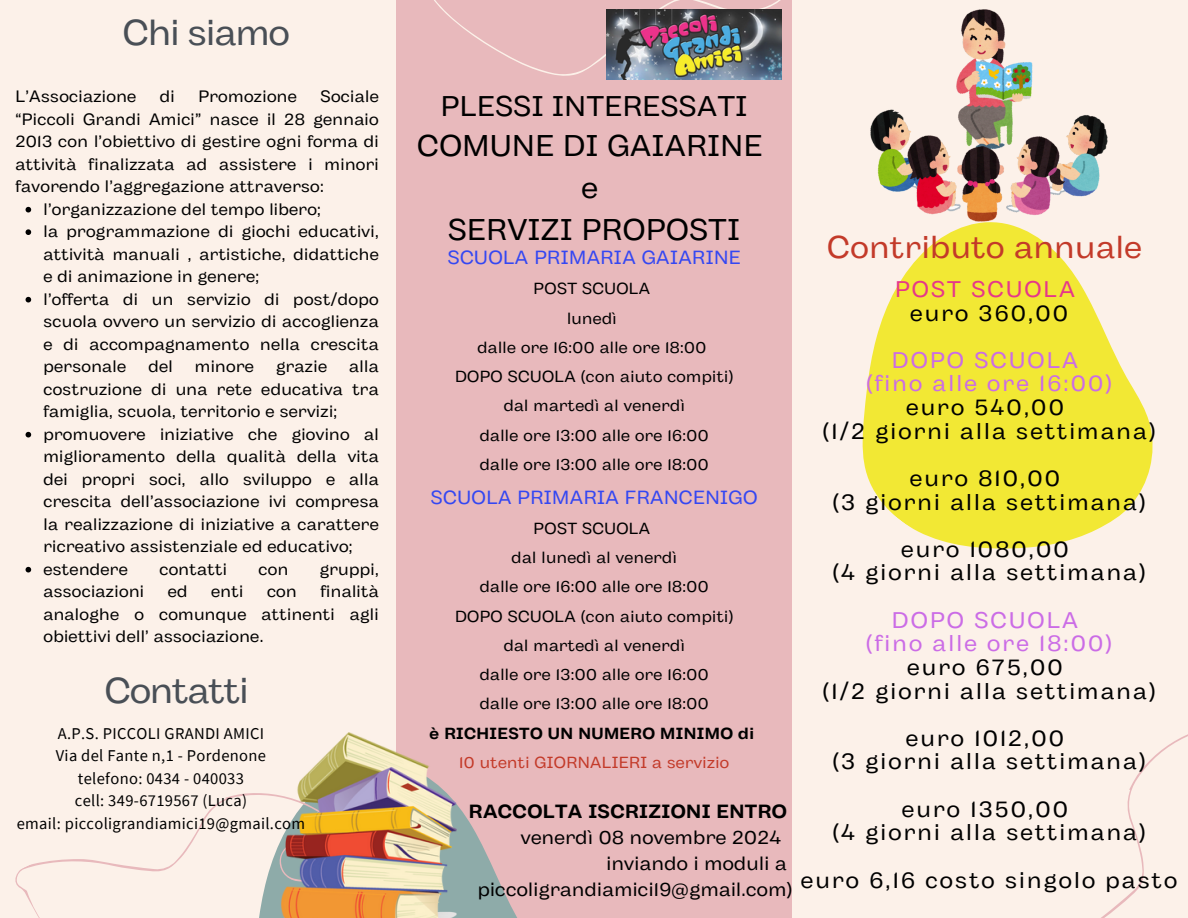
<style>
.page{position:relative;width:1188px;height:918px;background:#fcf1e9}
.page>*{position:absolute;margin:0;border:0;box-sizing:border-box;transform-origin:0 0}
.t1{font:36px "Body Grotesque Fit";letter-spacing:-.02em;color:#494f56}
.t2{font:31.5px "Body Grotesque Fit";letter-spacing:.02em;color:#c33a29}
.t3{font:30px/41.7px "Body Grotesque Fit";letter-spacing:.02em;color:#000;text-align:center}
.t4{font:28.5px "Body Grotesque Fit";letter-spacing:.02em;color:#000}
.t5{font:22.65px/23.7px "Body Grotesque Fit";letter-spacing:.095em;color:#000;text-align:center}
.t6{font:22.65px/23.7px "Body Grotesque Fit";letter-spacing:.095em;color:#e63789;text-align:center}
.t7{font:19.05px "Body Grotesque Fit";letter-spacing:.02em;color:#000}
.t8{font:19.05px "Body Grotesque Fit";letter-spacing:.025em;color:#3447f2}
.t9{font:700 19.05px "Body Grotesque Fit";letter-spacing:.02em;color:#000}
.t10{font:16.5px/22.5px "Body Grotesque Fit";letter-spacing:.02em;color:#000;text-align:justify}
.t11{font:16.5px "Source Sans Pro";letter-spacing:.02em;color:#000}
.t12{font:16.05px "Body Grotesque Fit";letter-spacing:.025em;color:#000}
.t13{font:16.05px "Body Grotesque Fit";letter-spacing:.025em;color:#c33a29}
.t14{font:700 16.05px "Body Grotesque Fit";letter-spacing:.025em;color:#000}
.s1{color:#000}
.s2{color:#cb6ce6}
</style>
<div class="page">
<div style="left:396px;top:0;width:396px;height:918px;background:#e8b9bc"></div>
<svg style="left:862px;top:221px;width:291px;height:328px;fill:#f2e834"></svg>
<svg style="left:456px;top:803px;width:61px;height:115px;fill:#8eaba9"></svg>
<svg style="left:434px;top:0;width:348px;height:80px"></svg>
<svg style="left:15px;top:793px;width:267px;height:125px"></svg>
<svg style="left:1101px;top:734px;width:87px;height:184px"></svg>
<img style="left:607px;top:10px;width:174px;height:70px">
<img style="left:871px;top:10px;width:236px;height:211px">
<img style="left:282px;top:732px;width:174px;height:186px">
<svg style="left:26px;top:207px;width:5px;height:5px"></svg>
<svg style="left:26px;top:229px;width:5px;height:6px"></svg>
<svg style="left:26px;top:297px;width:5px;height:5px"></svg>
<svg style="left:26px;top:432px;width:5px;height:5px"></svg>
<svg style="left:26px;top:567px;width:5px;height:5px"></svg>
<p class="t1" style="left:123px;top:11px;width:169px">Chi siamo</p>
<p class="t10" style="left:15px;top:87px;width:365px;text-indent:305px">Sociale “Piccoli Grandi Amici” nasce il 28 gennaio 2013 con l’obiettivo di gestire ogni forma di attività finalizzata ad assistere i minori favorendo l’aggregazione attraverso:</p>
<p class="t10" style="left:43px;top:199px;width:279px">l’organizzazione del tempo libero;</p>
<p class="t10" style="left:43px;top:222px;width:337px">la programmazione di giochi educativi, attività manuali , artistiche, didattiche e di animazione in genere;</p>
<p class="t10" style="left:43px;top:289px;width:337px">l’offerta di un servizio di post/dopo scuola ovvero un servizio di accoglienza e di accompagnamento nella crescita personale</p>
<p class="t10" style="left:15px;top:87px;width:122px">L’Associazione</p>
<p class="t10" style="left:160px;top:87px;width:16px">di</p>
<p class="t10" style="left:198px;top:87px;width:100px">Promozione</p>
<p class="t10" style="left:43px;top:357px;width:337px;text-indent:306px">alla costruzione di una rete educativa tra famiglia, scuola, territorio e servizi;</p>
<p class="t10" style="left:43px;top:424px;width:337px">promuovere iniziative che giovino al miglioramento della qualità della vita dei propri soci, allo sviluppo e alla crescita dell’associazione ivi compresa la realizzazione di iniziative a carattere ricreativo assistenziale ed educativo;</p>
<p class="t10" style="left:43px;top:559px;width:86px">estendere</p>
<p class="t10" style="left:159px;top:559px;width:69px">contatti</p>
<p class="t10" style="left:258px;top:559px;width:31px">con</p>
<p class="t10" style="left:320px;top:559px;width:60px">gruppi,</p>
<p class="t10" style="left:43px;top:582px;width:102px">associazioni</p>
<p class="t10" style="left:168px;top:582px;width:21px">ed</p>
<p class="t10" style="left:211px;top:582px;width:34px">enti</p>
<p class="t10" style="left:267px;top:582px;width:31px">con</p>
<p class="t10" style="left:148px;top:357px;width:26px">del</p>
<p class="t10" style="left:195px;top:357px;width:61px">minore</p>
<p class="t10" style="left:276px;top:357px;width:53px">grazie</p>
<p class="t10" style="left:43px;top:582px;width:337px;text-indent:277px">finalità analoghe o comunque attinenti agli obiettivi dell’ associazione.</p>
<p class="t1" style="left:105px;top:669px;width:145px">Contatti</p>
<p class="t11" style="left:58px;top:722px;width:208px">A.P.S. PICCOLI GRANDI AMICI</p>
<p class="t11" style="left:56px;top:745px;width:212px">Via del Fante n,1 - Pordenone</p>
<p class="t11" style="left:78px;top:767px;width:168px">telefono: 0434 - 040033</p>
<p class="t11" style="left:75px;top:790px;width:174px">cell: 349-6719567 (Luca)</p>
<p class="t11" style="left:17px;top:812px;width:290px">email: piccoligrandiamici19@gmail.com</p>
<p class="t4" style="left:441px;top:90px;width:308px">PLESSI INTERESSATI</p>
<p class="t3" style="left:417px;top:128px;width:347px">COMUNE DI GAIARINE e<br>SERVIZI PROPOSTI</p>
<p class="t8" style="left:448px;top:246px;width:294px">SCUOLA PRIMARIA GAIARINE</p>
<p class="t12" style="left:534px;top:279px;width:118px">POST SCUOLA</p>
<p class="t12" style="left:567px;top:309px;width:51px">lunedì</p>
<p class="t12" style="left:477px;top:338px;width:230px">dalle ore 16:00 alle ore 18:00</p>
<p class="t12" style="left:455px;top:367px;width:280px">DOPO SCUOLA (con aiuto compiti)</p>
<h2 class="t12" style="left:504px;top:396px;width:183px">dal martedì al venerdì</h2>
<h3 class="t12" style="left:480px;top:426px;width:230px">dalle ore 13:00 alle ore 16:00</h3>
<h3 class="t12" style="left:480px;top:455px;width:230px">dalle ore 13:00 alle ore 18:00</h3>
<h3 class="t8" style="left:431px;top:486px;width:328px">SCUOLA PRIMARIA FRANCENIGO</h3>
<h3 class="t12" style="left:534px;top:519px;width:118px">POST SCUOLA</h3>
<h3 class="t12" style="left:512px;top:548px;width:167px">dal lunedì al venerdì</h3>
<h3 class="t12" style="left:480px;top:578px;width:230px">dalle ore 16:00 alle ore 18:00</h3>
<h3 class="t12" style="left:455px;top:607px;width:280px">DOPO SCUOLA (con aiuto compiti)</h3>
<h3 class="t12" style="left:504px;top:636px;width:183px">dal martedì al venerdì</h3>
<p class="t12" style="left:480px;top:665px;width:230px">dalle ore 13:00 alle ore 16:00</p>
<h1 class="t12" style="left:480px;top:695px;width:230px">dalle ore 13:00 alle ore 18:00</h1>
<p class="t14" style="left:430px;top:724px;width:326px">è RICHIESTO UN NUMERO MINIMO di</p>
<p class="t13" style="left:459px;top:753px;width:272px">10 utenti GIORNALIERI a servizio</p>
<p class="t9" style="left:469px;top:801px;width:319px">RACCOLTA ISCRIZIONI ENTRO</p>
<p class="t7" style="left:521px;top:827px;width:262px">venerdì 08 novembre 2024</p>
<p class="t7" style="left:606px;top:853px;width:182px">inviando i moduli a</p>
<p class="t7" style="left:478px;top:878px;width:316px">piccoligrandiamici19@gmail.com)</p>
<p class="t2" style="left:827px;top:229px;width:316px">Contributo annuale</p>
<p class="t6" style="left:895px;top:279px;width:181px">POST SCUOLA <span class="s1">euro 360,00</span></p>
<p class="t5" style="left:823px;top:350px;width:335px"><span class="s2">DOPO SCUOLA<br>(fino alle ore 16:00)<br></span>euro 540,00<br>(1/2 giorni alla settimana)</p>
<p class="t5" style="left:832px;top:468px;width:315px">euro 810,00<br>(3 giorni alla settimana)</p>
<p class="t5" style="left:832px;top:539px;width:315px">euro 1080,00<br>(4 giorni alla settimana)</p>
<h4 class="t5" style="left:823px;top:610px;width:335px"><span class="s2">DOPO SCUOLA<br>(fino alle ore 18:00)<br></span>euro 675,00<br>(1/2 giorni alla settimana)</h4>
<p class="t5" style="left:832px;top:728px;width:315px">euro 1012,00<br>(3 giorni alla settimana)</p>
<h1 class="t5" style="left:832px;top:799px;width:315px">euro 1350,00<br>(4 giorni alla settimana)</h1>
<p class="t5" style="left:801px;top:870px;width:378px">euro 6,16 costo singolo pasto</p>
</div>
